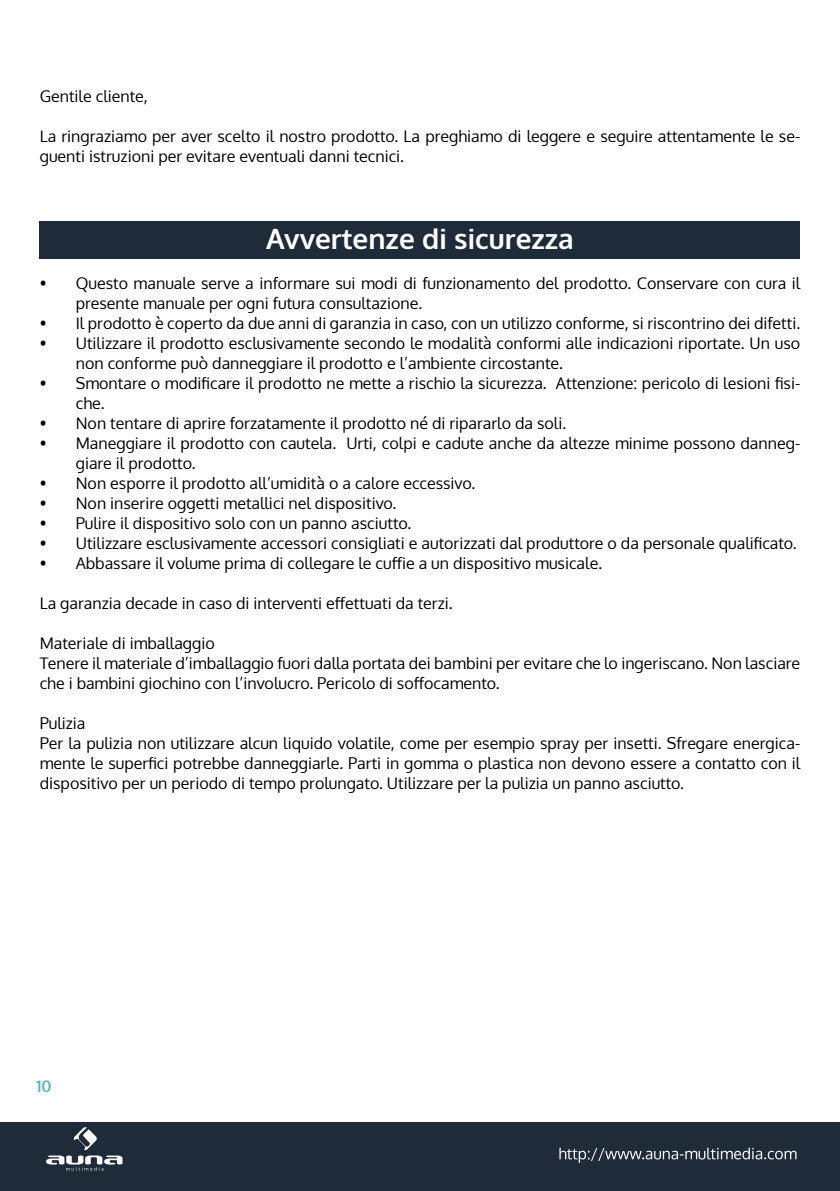
<style>
.page{position:relative;width:840px;height:1191px;background:#fff}
.page>*{position:absolute;margin:0;border:0;box-sizing:border-box;transform-origin:0 0}
.t1{font:700 28px "Oxygen";color:#fff}
.t2{font:16px/20px "Oxygen";color:#000}
.t3{font:700 16px "Oxygen";color:#5bb5c1}
</style>
<div class="page">
<div style="left:0;top:1123px;width:839px;height:68px;background:#1f2b39"></div>
<svg style="left:559px;top:1147px;width:237px;height:15px"></svg>
<svg style="left:46px;top:1127px;width:76px;height:43px"></svg>
<div style="left:40px;top:221px;width:759px;height:37px;background:#1f2b39"></div>
<p class="t2" style="left:40px;top:86px;width:109px">Gentile cliente,</p>
<p class="t2" style="left:40px;top:126px;width:761px">La ringraziamo per aver scelto il nostro prodotto. La preghiamo di leggere e seguire attentamente le se&shy;guenti istruzioni per evitare eventuali danni tecnici.</p>
<h1 class="t1" style="left:266px;top:221px;width:309px">Avvertenze di sicurezza</h1>
<p class="t2" style="left:76px;top:273px;width:725px;text-indent:-36px">• Questo manuale serve a informare sui modi di funzionamento del prodotto. Conservare con cura il presente manuale per ogni futura consultazione.</p>
<p class="t2" style="left:40px;top:313px;width:761px">• Il prodotto è coperto da due anni di garanzia in caso, con un utilizzo conforme, si riscontrino dei difetti.</p>
<p class="t2" style="left:76px;top:333px;width:725px;text-indent:-36px">• Utilizzare il prodotto esclusivamente secondo le modalità conformi alle indicazioni riportate. Un uso non conforme può danneggiare il prodotto e l’ambiente circostante.</p>
<p class="t2" style="left:76px;top:373px;width:725px;text-indent:-36px">• Smontare o modificare il prodotto ne mette a rischio la sicurezza. Attenzione: pericolo di lesioni fisi&shy;che.</p>
<p class="t2" style="left:40px;top:413px;width:527px">• Non tentare di aprire forzatamente il prodotto né di ripararlo da soli.</p>
<p class="t2" style="left:76px;top:433px;width:725px;text-indent:-36px">• Maneggiare il prodotto con cautela. Urti, colpi e cadute anche da altezze minime possono danneg&shy;giare il prodotto.</p>
<p class="t2" style="left:40px;top:473px;width:437px">• Non esporre il prodotto all’umidità o a calore eccessivo.</p>
<p class="t2" style="left:40px;top:493px;width:358px">• Non inserire oggetti metallici nel dispositivo.</p>
<p class="t2" style="left:40px;top:513px;width:373px">• Pulire il dispositivo solo con un panno asciutto.</p>
<p class="t2" style="left:40px;top:533px;width:758px">• Utilizzare esclusivamente accessori consigliati e autorizzati dal produttore o da personale qualificato.</p>
<p class="t2" style="left:40px;top:553px;width:563px">• Abbassare il volume prima di collegare le cuffie a un dispositivo musicale.</p>
<p class="t2" style="left:40px;top:593px;width:414px">La garanzia decade in caso di interventi effettuati da terzi.</p>
<p class="t2" style="left:40px;top:633px;width:761px">Materiale di imballaggio<br>Tenere il materiale d’imballaggio fuori dalla portata dei bambini per evitare che lo ingeriscano. Non lasciare che i bambini giochino con l’involucro. Pericolo di soffocamento.</p>
<p class="t2" style="left:40px;top:713px;width:761px">Pulizia<br>Per la pulizia non utilizzare alcun liquido volatile, come per esempio spray per insetti. Sfregare energica&shy;mente le superfici potrebbe danneggiarle. Parti in gomma o plastica non devono essere a contatto con il dispositivo per un periodo di tempo prolungato. Utilizzare per la pulizia un panno asciutto.</p>
<p class="t3" style="left:36px;top:1076px;width:17px">10</p>
</div>
